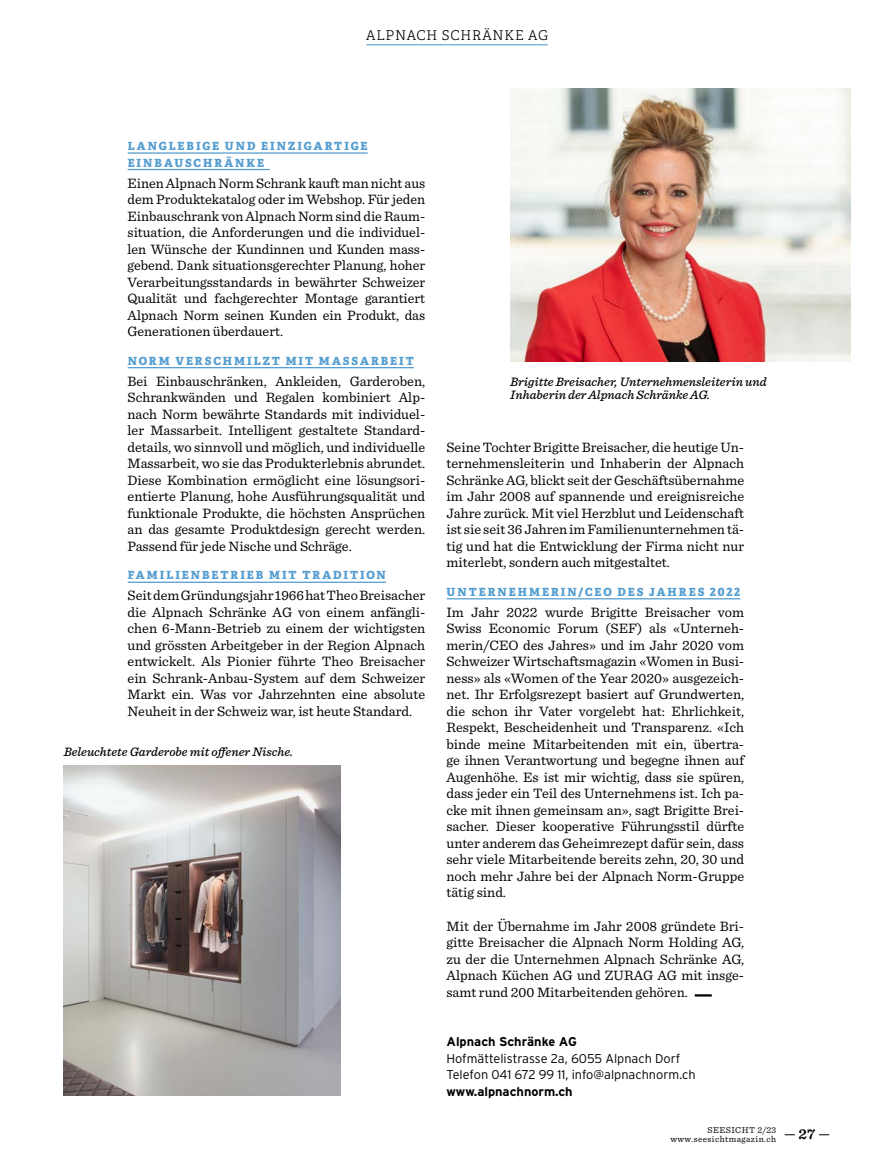
<style>
.page{position:relative;width:893px;height:1170px;background:#fff}
.page>*{position:absolute;margin:0;border:0;box-sizing:border-box;transform-origin:0 0}
.t1{font:600 15px "Sentinel";color:#000}
.Grundtext_Sentinel_9{font:14.25px/16.5px "Sentinel";color:#000;text-align:justify}
.Rubriktitel_rechts{font:14.25px/16.5px "Sentinel";color:#000;text-align:justify}
.Grundtext_Box_Inters{font:14.25px "Sentinel";color:#000}
.Untertitel_Adelle_bl{font:14.25px "Sentinel";color:#000}
.Bildlegende_Sentinel{font:14.25px "Sentinel";color:#000}
.t2{font:300 13.5px "Adelle";letter-spacing:.06em;color:#000}
.t3{font:italic 500 12.75px/13.5px "Sentinel";color:#000}
.t4{font:300 12.75px/16.5px "Interstate";color:#000}
.t5{font:700 12.75px "Interstate";color:#000}
.Grundtext_Sentinel_9-2{font:800 11.25px/16.5px "Adelle";letter-spacing:.17em;color:#569ed0}
.Untertitel_Adelle_bl-2{font:800 11.25px "Adelle";letter-spacing:.175em;color:#569ed0}
.t6{font:9px/9px "Sentinel";letter-spacing:.05em;color:#000;text-align:right}
</style>
<div class="page">
<img style="left:510px;top:88px;width:340px;height:274px">
<img style="left:64px;top:765px;width:276px;height:330px">
<hr style="left:128px;top:152px;width:240px;height:2px;background:#569ed0">
<hr style="left:128px;top:169px;width:142px;height:1px;background:#569ed0">
<hr style="left:128px;top:367px;width:286px;height:1px;background:#569ed0">
<hr style="left:128px;top:581px;width:258px;height:2px;background:#569ed0">
<hr style="left:447px;top:598px;width:293px;height:1px;background:#569ed0">
<svg style="left:695px;top:994px;width:17px;height:2px"></svg>
<hr style="left:366px;top:44px;width:182px;height:1px;background:#569ed0">
<p class="t2" style="left:366px;top:27px;width:183px">ALPNACH SCHRÄNKE AG</p>
<p class="Grundtext_Sentinel_9-2" style="left:128px;top:138px;width:242px">LANGLEBIGE UND EINZIGARTIGE<br>EINBAUSCHRÄNKE</p>
<p class="Grundtext_Sentinel_9" style="left:128px;top:174px;width:299px">Einen Alpnach Norm Schrank kauft man nicht aus dem Produktekatalog oder im Webshop. Für jeden Einbauschrank von Alpnach Norm sind die Raum&shy;situation, die Anforderungen und die individuel&shy;len Wünsche der Kundinnen und Kunden mass-</p>
<p class="Grundtext_Sentinel_9" style="left:128px;top:256px;width:299px">gebend. Dank situationsgerechter Planung, hoher Verarbeitungsstandards in bewährter Schweizer Qualität und fachgerechter Montage garantiert Alpnach Norm seinen Kunden ein Produkt, das Generationen überdauert.</p>
<p class="Grundtext_Sentinel_9-2" style="left:128px;top:352px;width:288px">NORM VERSCHMILZT MIT MASSARBEIT</p>
<p class="Grundtext_Sentinel_9" style="left:128px;top:372px;width:299px">Bei Einbauschränken, Ankleiden, Garderoben, Schrankwänden und Regalen kombiniert Alp&shy;nach Norm bewährte Standards mit individuel-</p>
<p class="Grundtext_Sentinel_9" style="left:128px;top:421px;width:299px">ler Massarbeit. Intelligent gestaltete Standard&shy;details, wo sinnvoll und möglich, und individuelle Massarbeit, wo sie das Produkterlebnis abrundet.<br>Diese Kombination ermöglicht eine lösungsori&shy;entierte Planung, hohe Ausführungsqualität und funktionale Produkte, die höchsten Ansprüchen an das gesamte Produktdesign gerecht werden.<br>Passend für jede Nische und Schräge.</p>
<p class="Untertitel_Adelle_bl-2" style="left:128px;top:568px;width:260px">FAMILIENBETRIEB MIT TRADITION</p>
<p class="Untertitel_Adelle_bl" style="left:128px;top:584px;width:299px">Seit dem Gründungsjahr 1966 hat Theo Breisacher</p>
<p class="Grundtext_Sentinel_9" style="left:128px;top:603px;width:299px">die Alpnach Schränke AG von einem anfängli&shy;chen 6-Mann-Betrieb zu einem der wichtigsten und grössten Arbeitgeber in der Region Alpnach entwickelt. Als Pionier führte Theo Breisacher ein Schrank-Anbau-System auf dem Schweizer Markt ein. Was vor Jahrzehnten eine absolute Neuheit in der Schweiz war, ist heute Standard.</p>
<p class="t3" style="left:64px;top:744px;width:231px">Beleuchtete Garderobe mit offener Nische.</p>
<p class="t3" style="left:510px;top:374px;width:258px">Brigitte Breisacher, Unternehmensleiterin und<br>Inhaberin der Alpnach Schränke AG.</p>
<p class="Grundtext_Sentinel_9" style="left:446px;top:438px;width:299px">Seine Tochter Brigitte Breisacher, die heutige Un&shy;ternehmensleiterin und Inhaberin der Alpnach Schränke AG, blickt seit der Geschäftsübernahme im Jahr 2008 auf spannende und ereignisreiche Jahre zurück. Mit viel Herzblut und Leidenschaft ist sie seit 36 Jahren im Familienunternehmen tä&shy;tig und hat die Entwicklung der Firma nicht nur miterlebt, sondern auch mitgestaltet.</p>
<p class="Grundtext_Sentinel_9-2" style="left:447px;top:583px;width:295px">UNTERNEHMERIN/CEO DES JAHRES 2022</p>
<p class="Grundtext_Sentinel_9" style="left:446px;top:603px;width:299px">Im Jahr 2022 wurde Brigitte Breisacher vom Swiss Economic Forum (SEF) als «Unterneh&shy;merin/CEO des Jahres» und im Jahr 2020 vom</p>
<p class="Grundtext_Sentinel_9" style="left:446px;top:652px;width:299px">Schweizer Wirtschaftsmagazin «Women in Busi&shy;ness» als «Women of the Year 2020» ausgezeich&shy;net. Ihr Erfolgsrezept basiert auf Grundwerten, die schon ihr Vater vorgelebt hat: Ehrlichkeit, Respekt, Bescheidenheit und Transparenz. «Ich binde meine Mitarbeitenden mit ein, übertra-</p>
<p class="Grundtext_Box_Inters" style="left:446px;top:749px;width:299px">ge ihnen Verantwortung und begegne ihnen auf</p>
<p class="Grundtext_Box_Inters" style="left:446px;top:766px;width:299px">Augenhöhe. Es ist mir wichtig, dass sie spüren,</p>
<p class="Grundtext_Box_Inters" style="left:446px;top:782px;width:299px">dass jeder ein Teil des Unternehmens ist. Ich pa-</p>
<p class="Bildlegende_Sentinel" style="left:446px;top:799px;width:299px">cke mit ihnen gemeinsam an», sagt Brigitte Brei-</p>
<p class="Rubriktitel_rechts" style="left:446px;top:817px;width:299px">sacher. Dieser kooperative Führungsstil dürfte unter anderem das Geheimrezept dafür sein, dass sehr viele Mitarbeitende bereits zehn, 20, 30 und noch mehr Jahre bei der Alpnach Norm-Gruppe tätig sind.</p>
<p class="Grundtext_Sentinel_9" style="left:446px;top:916px;width:299px">Mit der Übernahme im Jahr 2008 gründete Bri&shy;gitte Breisacher die Alpnach Norm Holding AG, zu der die Unternehmen Alpnach Schränke AG, Alpnach Küchen AG und ZURAG AG mit insge&shy;samt rund 200 Mitarbeitenden gehören.</p>
<p class="t5" style="left:446px;top:1034px;width:132px">Alpnach Schränke AG</p>
<p class="t4" style="left:446px;top:1049px;width:251px">Hofmättelistrasse 2a, 6055 Alpnach Dorf<br>Telefon 041 672 99 11, info@alpnachnorm.ch</p>
<p class="t5" style="left:446px;top:1083px;width:128px">www.alpnachnorm.ch</p>
<p class="t6" style="left:670px;top:1124px;width:107px">SEESICHT 2/23 www.seesichtmagazin.ch</p>
<p class="t1" style="left:799px;top:1121px;width:18px">27</p>
</div>
